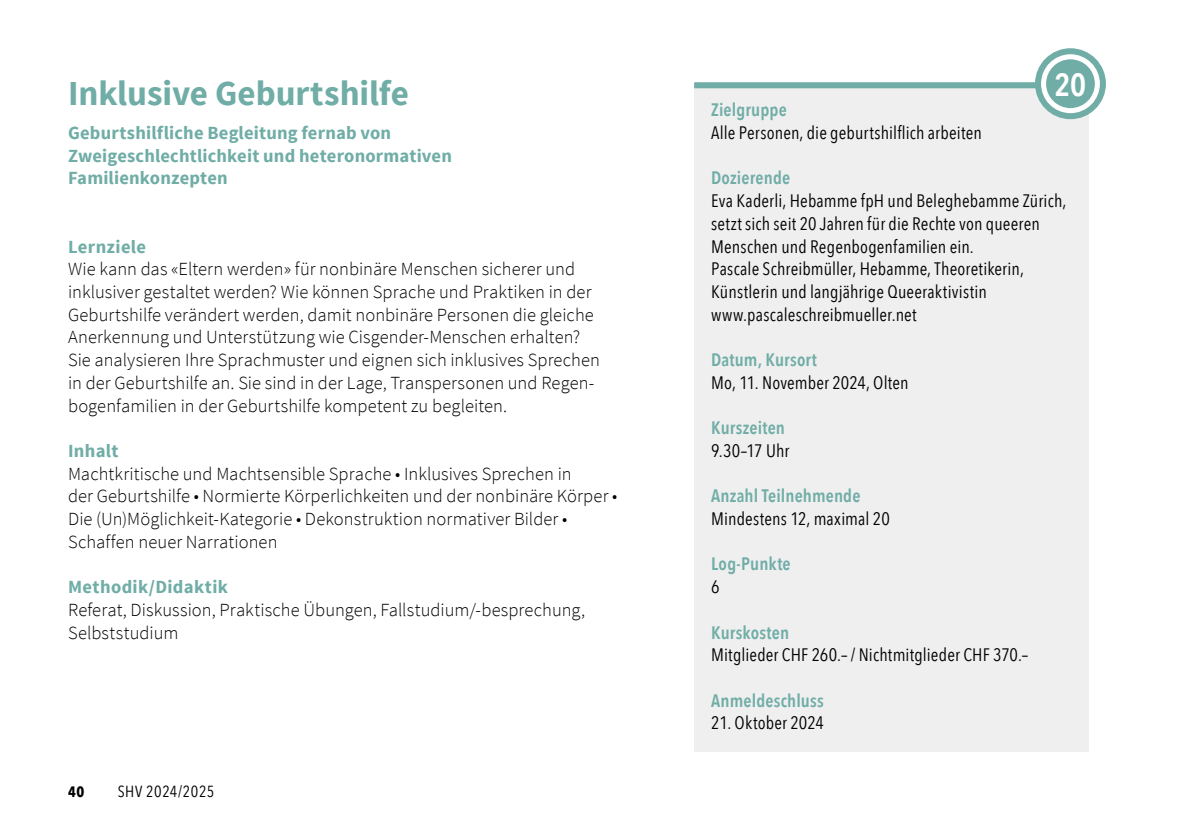
<style>
.page{position:relative;width:1191px;height:840px;background:#fff}
.page>*{position:absolute;margin:0;border:0;box-sizing:border-box;transform-origin:0 0}
.t1{font:700 35px "Source Sans Pro";color:#6fada6}
.t2{font:600 32px "Avenir Next Condensed";color:#fff}
.t3{font:300 18.4px/22.6px "Source Sans Pro";letter-spacing:.005em;color:#000}
.t4{font:700 18.4px/22.6px "Source Sans Pro";letter-spacing:.01em;color:#6fada6}
.t5{font:18px/22.6px "Avenir Next Condensed";letter-spacing:.01em;color:#000}
.t6{font:600 18px "Avenir Next Condensed";letter-spacing:.01em;color:#6fada6}
.t7{font:16px "Avenir Next Condensed";letter-spacing:.03em;color:#000}
.t8{font:700 15px "Avenir Next Condensed";color:#000}
</style>
<div class="page">
<div style="left:694px;top:82px;width:395px;height:669px;background:#efefef"></div>
<div style="left:694px;top:82px;width:361px;height:6px;background:#6fada6"></div>
<svg style="left:1038px;top:51px;width:65px;height:65px"></svg>
<div style="left:1035px;top:48px;width:71px;height:71px;border:6px solid #6fada6;border-radius:50%"></div>
<div style="left:1046px;top:59px;width:48px;height:49px;background:#6fada6;border-radius:50%"></div>
<h1 class="t1" style="left:68px;top:71px;width:342px">Inklusive Geburtshilfe</h1>
<p class="t4" style="left:68px;top:122px;width:385px">Geburtshilfliche Begleitung fernab von<br>Zweigeschlechtlichkeit und heteronormativen<br>Familienkonzepten</p>
<p class="t4" style="left:68px;top:236px;width:80px">Lernziele</p>
<p class="t3" style="left:68px;top:258px;width:533px">Wie kann das «Eltern werden» für nonbinäre Menschen sicherer und inklusiver gestaltet werden? Wie können Sprache und Praktiken in der Geburtshilfe verändert werden, damit nonbinäre Personen die gleiche Anerkennung und Unterstützung wie Cisgender-Menschen erhalten?<br>Sie analysieren Ihre Sprachmuster und eignen sich inklusives Sprechen in der Geburtshilfe an. Sie sind in der Lage, Transpersonen und Regen&shy;bogenfamilien in der Geburtshilfe kompetent zu begleiten.</p>
<p class="t4" style="left:68px;top:440px;width:52px">Inhalt</p>
<p class="t3" style="left:68px;top:462px;width:551px">Machtkritische und Machtsensible Sprache • Inklusives Sprechen in<br>der Geburtshilfe • Normierte Körperlichkeiten und der nonbinäre Körper • Die (Un)Möglichkeit-Kategorie • Dekonstruktion normativer Bilder • Schaffen neuer Narrationen</p>
<p class="t4" style="left:68px;top:576px;width:161px">Methodik/Didaktik</p>
<p class="t3" style="left:68px;top:598px;width:518px">Referat, Diskussion, Praktische Übungen, Fallstudium/-besprechung,<br>Selbststudium</p>
<p class="t8" style="left:68px;top:782px;width:18px">40</p>
<p class="t7" style="left:118px;top:777px;width:98px">SHV 2024/2025</p>
<h2 class="t2" style="left:1054px;top:57px;width:33px">20</h2>
<p class="t6" style="left:711px;top:94px;width:77px">Zielgruppe</p>
<p class="t5" style="left:711px;top:120px;width:272px">Alle Personen, die geburtshilflich arbeiten</p>
<p class="t6" style="left:711px;top:162px;width:80px">Dozierende</p>
<p class="t5" style="left:711px;top:188px;width:357px">Eva Kaderli, Hebamme fpH und Beleghebamme Zürich, setzt sich seit 20 Jahren für die Rechte von queeren Menschen und Regenbogenfamilien ein.<br>Pascale Schreibmüller, Hebamme, Theoretikerin, Künstlerin und langjährige Queeraktivistin www.pascaleschreibmueller.net</p>
<p class="t6" style="left:711px;top:344px;width:107px">Datum, Kursort</p>
<p class="t5" style="left:711px;top:370px;width:199px">Mo, 11. November 2024, Olten</p>
<p class="t6" style="left:711px;top:412px;width:75px">Kurszeiten</p>
<p class="t5" style="left:711px;top:438px;width:80px">9.30–17 Uhr</p>
<p class="t6" style="left:711px;top:480px;width:151px">Anzahl Teilnehmende</p>
<p class="t5" style="left:711px;top:506px;width:180px">Mindestens 12, maximal 20</p>
<p class="t6" style="left:711px;top:548px;width:81px">Log-Punkte</p>
<p class="t5" style="left:711px;top:574px;width:10px">6</p>
<p class="t6" style="left:711px;top:616px;width:79px">Kurskosten</p>
<p class="t5" style="left:711px;top:642px;width:319px">Mitglieder CHF 260.– / Nichtmitglieder CHF 370.–</p>
<p class="t6" style="left:711px;top:684px;width:114px">Anmeldeschluss</p>
<p class="t5" style="left:711px;top:710px;width:114px">21. Oktober 2024</p>
</div>
